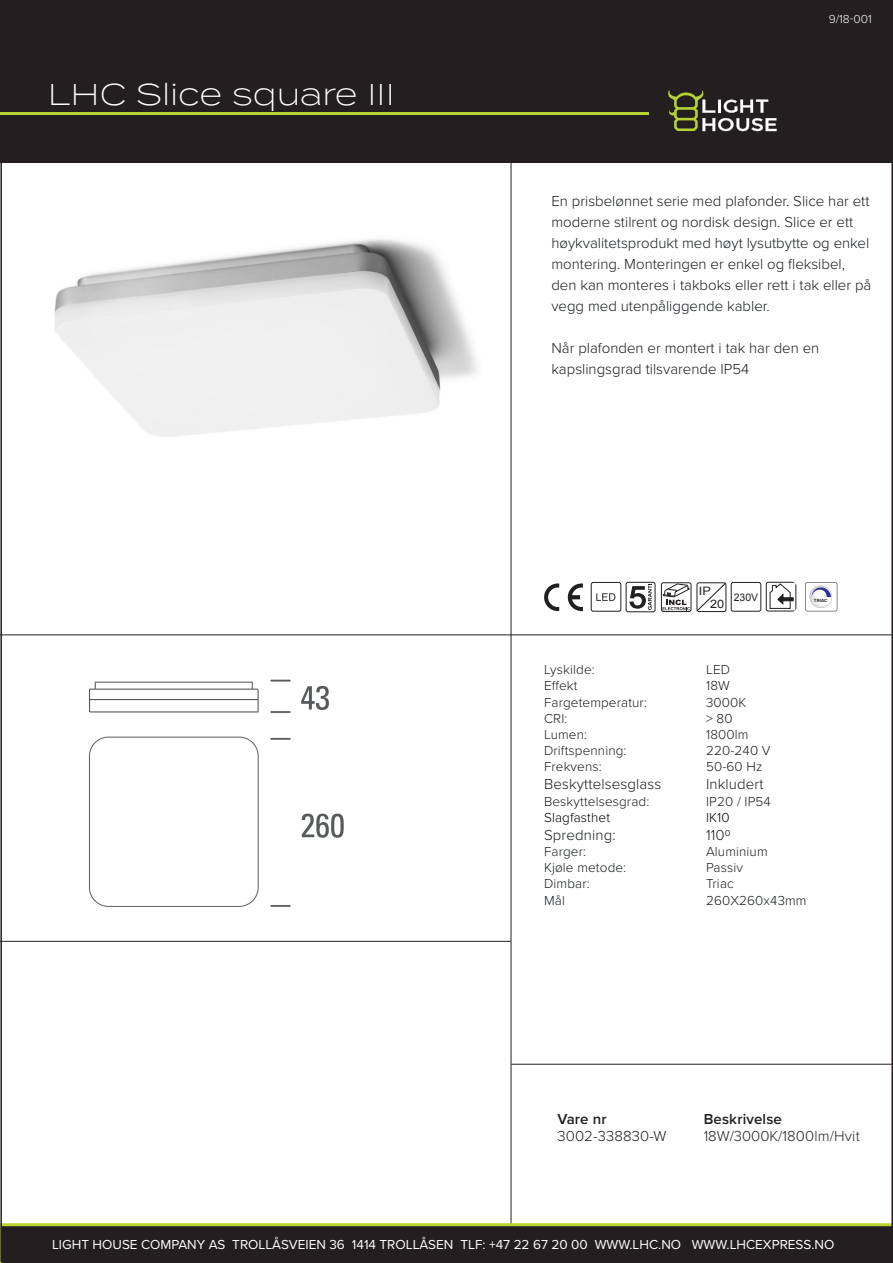
<style>
.page{position:relative;width:893px;height:1263px;background:#fff}
.page>*{position:absolute;margin:0;border:0;box-sizing:border-box;transform-origin:0 0}
.t1{font:300 30px "Termina";color:#fff}
.t2{font:300 15px/21px "Proxima Nova";color:#181c1f}
.t3{font:300 15px "Proxima Nova";letter-spacing:.01em;color:#231f20}
.t4{font:600 15px "Proxima Nova";letter-spacing:.01em;color:#231f20}
.t5{font:300 13.5px "Proxima Nova";letter-spacing:.01em;color:#181c1f}
.t6{font:13.5px "Proxima Nova";color:#fff}
.t7{font:300 13.5px "Proxima Nova";letter-spacing:.01em;color:#000}
.t8{font:300 12px "Proxima Nova";color:#fff}
.t9{font:11.55px/12.8px "Arial";color:#231f20;scale:1.1 1}
.t10{font:10.5px "Arial";color:#231f20}
.t11{font:700 4.65px "Proxima Nova";color:#231f20}
</style>
<div class="page">
<div style="left:0;top:0;width:893px;height:162px;background:#231f20"></div>
<svg style="left:0;top:1223px;width:893px;height:40px;background:#2f2d22"></svg>
<hr style="left:0;top:634px;width:893px;height:1px;background:#231f20">
<hr style="left:511px;top:162px;width:1px;height:1061px;background:#231f20">
<hr style="left:0;top:941px;width:511px;height:1px;background:#231f20">
<div style="left:591px;top:582px;width:30px;height:29px;border:1px solid #231f20;border-radius:2px"></div>
<svg style="left:596px;top:593px;width:19px;height:8px"></svg>
<div style="left:626px;top:582px;width:29px;height:30px;border:1px solid #231f20;border-radius:2px"></div>
<svg style="left:629px;top:584px;width:23px;height:26px"></svg>
<div style="left:731px;top:582px;width:30px;height:29px;border:1px solid #231f20;border-radius:2px"></div>
<svg style="left:696px;top:582px;width:31px;height:30px"></svg>
<svg style="left:544px;top:583px;width:15px;height:28px"></svg>
<svg style="left:568px;top:583px;width:15px;height:28px"></svg>
<svg style="left:663px;top:584px;width:26px;height:26px"></svg>
<div style="left:661px;top:582px;width:30px;height:30px;border:1px solid #231f20;border-radius:2px"></div>
<svg style="left:769px;top:584px;width:25px;height:25px"></svg>
<div style="left:766px;top:582px;width:30px;height:29px;border:1px solid #231f20;border-radius:2px"></div>
<svg style="left:805px;top:582px;width:32px;height:29px"></svg>
<img style="left:54px;top:239px;width:423px;height:198px">
<img style="left:89px;top:679px;width:255px;height:228px">
<hr style="left:0;top:113px;width:649px;height:2px;background:#b5d334">
<svg style="left:668px;top:90px;width:109px;height:41px"></svg>
<hr style="left:511px;top:1064px;width:382px;height:1px;background:#231f20">
<h1 class="t1" style="left:48px;top:81px;width:348px">LHC Slice square III</h1>
<p class="t8" style="left:829px;top:14px;width:44px">9/18-001</p>
<p class="t2" style="left:551px;top:191px;width:322px">En prisbelønnet serie med plafonder. Slice har ett moderne stilrent og nordisk design. Slice er ett høykvalitetsprodukt med høyt lysutbytte og enkel montering. Monteringen er enkel og fleksibel, den kan monteres i takboks eller rett i tak eller på vegg med utenpåliggende kabler.</p>
<p class="t2" style="left:551px;top:338px;width:269px">Når plafonden er montert i tak har den en kapslingsgrad tilsvarende IP54</p>
<p class="t9" style="left:710px;top:585px;width:14px;text-indent:-11px">IP<br>20</p>
<p class="t11" style="left:814px;top:598px;width:15px">TRIAC</p>
<p class="t10" style="left:734px;top:591px;width:26px">230V</p>
<p class="t5" style="left:544px;top:664px;width:52px">Lyskilde:</p>
<p class="t5" style="left:706px;top:664px;width:26px">LED</p>
<p class="t5" style="left:544px;top:680px;width:35px">Effekt</p>
<p class="t5" style="left:706px;top:680px;width:25px">18W</p>
<p class="t5" style="left:544px;top:696px;width:104px">Fargetemperatur:</p>
<p class="t5" style="left:706px;top:696px;width:42px">3000K</p>
<p class="t5" style="left:544px;top:712px;width:25px">CRI:</p>
<p class="t5" style="left:706px;top:712px;width:28px">&gt; 80</p>
<p class="t5" style="left:544px;top:729px;width:45px">Lumen:</p>
<p class="t5" style="left:706px;top:729px;width:44px">1800lm</p>
<p class="t5" style="left:544px;top:745px;width:84px">Driftspenning:</p>
<p class="t5" style="left:706px;top:745px;width:66px">220-240 V</p>
<p class="t5" style="left:544px;top:761px;width:59px">Frekvens:</p>
<p class="t5" style="left:706px;top:761px;width:58px">50-60 Hz</p>
<p class="t2" style="left:544px;top:775px;width:119px">Beskyttelsesglass</p>
<p class="t2" style="left:706px;top:775px;width:59px">Inkludert</p>
<p class="t5" style="left:544px;top:795px;width:107px">Beskyttelsesgrad:</p>
<p class="t5" style="left:706px;top:795px;width:66px">IP20 / IP54</p>
<p class="t7" style="left:544px;top:811px;width:67px">Slagfasthet</p>
<p class="t7" style="left:706px;top:811px;width:25px">IK10</p>
<p class="t2" style="left:544px;top:825px;width:73px">Spredning:</p>
<p class="t2" style="left:706px;top:825px;width:26px">1100</p>
<p class="t5" style="left:544px;top:846px;width:44px">Farger:</p>
<p class="t5" style="left:706px;top:846px;width:63px">Aluminium</p>
<p class="t5" style="left:544px;top:862px;width:84px">Kjøle metode:</p>
<p class="t5" style="left:706px;top:862px;width:38px">Passiv</p>
<p class="t5" style="left:544px;top:878px;width:47px">Dimbar:</p>
<p class="t5" style="left:706px;top:878px;width:29px">Triac</p>
<p class="t5" style="left:544px;top:894px;width:22px">Mål</p>
<p class="t5" style="left:706px;top:894px;width:102px">260X260x43mm</p>
<p class="t4" style="left:557px;top:1113px;width:51px">Vare nr</p>
<p class="t4" style="left:704px;top:1113px;width:80px">Beskrivelse</p>
<p class="t2" style="left:557px;top:1126px;width:111px">3002-338830-W</p>
<p class="t3" style="left:704px;top:1129px;width:158px">18W/3000K/1800lm/Hvit</p>
<p class="t6" style="left:52px;top:1237px;width:784px">LIGHT HOUSE COMPANY AS TROLLÅSVEIEN 36 1414 TROLLÅSEN TLF: +47 22 67 20 00 WWW.LHC.NO WWW.LHCEXPRESS.NO</p>
</div>
